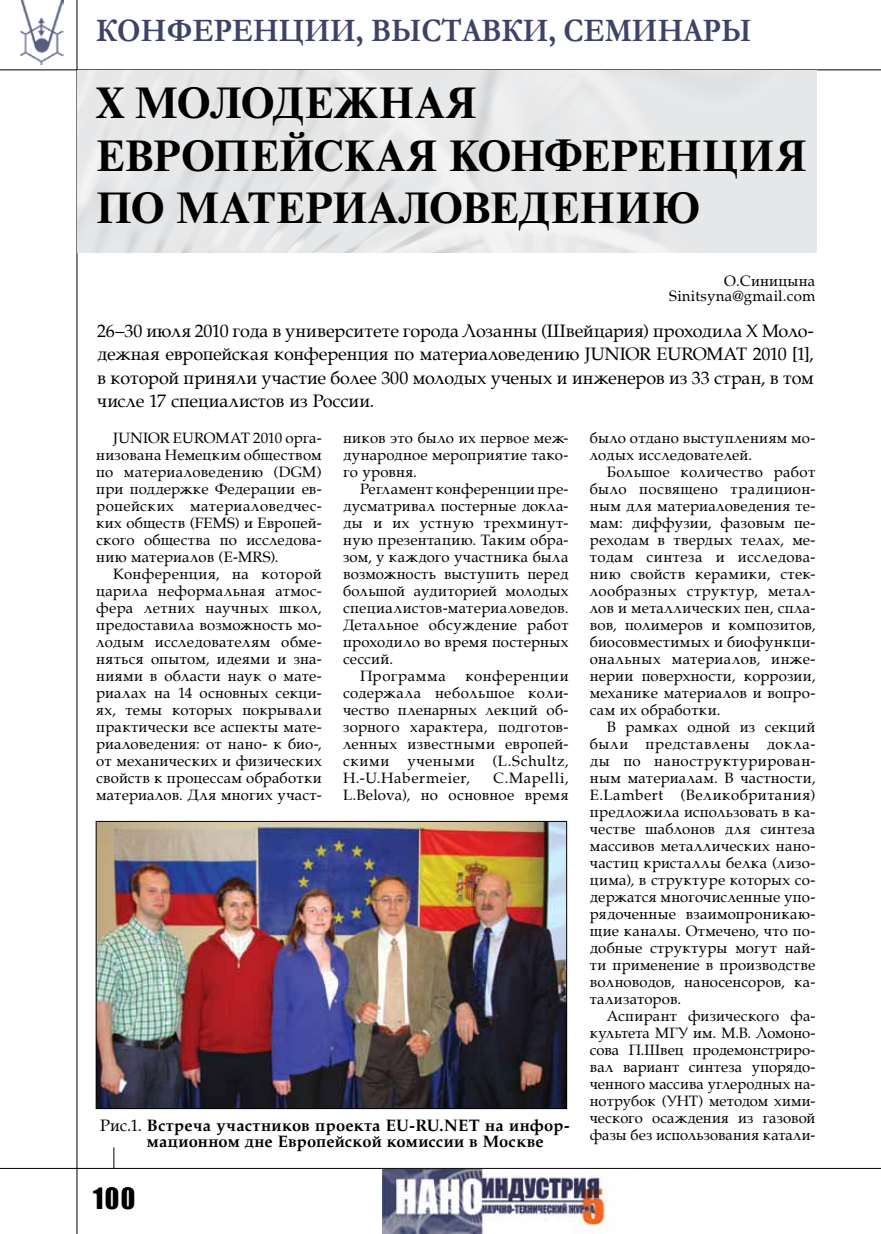
<style>
.page{position:relative;width:881px;height:1234px;background:#fff}
.page>*{position:absolute;margin:0;border:0;box-sizing:border-box;transform-origin:0 0}
.t1{font:700 43.5px/52.2px "Newton C";color:#000}
.t2{font:700 33px "Garamond";color:#3d4367;scale:.9 1}
.t3{font:27px "Impact";color:#000}
.t4{font:18px/23.2px "AG Palatial";color:#000;text-align:justify}
.t5{font:700 16.5px/16.5px "AG Palatial";letter-spacing:.01em;color:#000}
.t6{font:15px/17px "AG Palatial";letter-spacing:.015em;color:#000;text-align:justify}
.t7{font:15px "AG Palatial";letter-spacing:.04em;color:#000}
.t8{font:15px "AG Palatial";letter-spacing:.045em;color:#000}
.s1{font-weight:400}
</style>
<div class="page">
<hr style="left:0;top:69px;width:880px;height:1px;background:#000">
<hr style="left:0;top:1167px;width:880px;height:1px;background:#000">
<hr style="left:77px;top:0;width:1px;height:1233px;background:#000">
<svg style="left:113px;top:1147px;width:1px;height:20px"></svg>
<img style="left:20px;top:0;width:44px;height:65px">
<img style="left:382px;top:1168px;width:255px;height:65px">
<img style="left:77px;top:70px;width:738px;height:183px">
<img style="left:98px;top:822px;width:467px;height:284px">
<div style="left:96px;top:820px;width:471px;height:288px;border:1px solid #000"></div>
<h2 class="t2" style="left:96px;top:8px;width:729px">Конференции, выставки, семинары</h2>
<h1 class="t1" style="left:96px;top:77px;width:712px">X Молодежная европейская конференция по материаловедению</h1>
<p class="t6" style="left:669px;top:273px;width:148px;line-height:15px;text-align:right">О.Синицына<br>Sinitsyna@gmail.com</p>
<p class="t4" style="left:97px;top:319px;width:718px">26–30 июля 2010 года в университете города Лозанны (Швейцария) проходила X Моло&shy;дежная европейская конференция по материаловедению JUNIOR EUROMAT 2010 [1], в которой приняли участие более 300 молодых ученых и инженеров из 33 стран, в том числе 17 специалистов из России.</p>
<p class="t6" style="left:96px;top:429px;width:227px;text-indent:17px">JUNIOR EUROMAT 2010 орга&shy;низована Немецким обществом по материаловедению (DGM) при поддержке Федерации ев&shy;ропейских материаловедчес&shy;ких обществ (FEMS) и Европей&shy;ского общества по исследова&shy;нию материалов (E-MRS).</p>
<p class="t6" style="left:96px;top:565px;width:227px;text-indent:17px">Конференция, на которой царила неформальная атмос&shy;фера летних научных школ, предоставила возможность мо&shy;лодым исследователям обме&shy;няться опытом, идеями и зна&shy;ниями в области наук о мате&shy;риалах на 14 основных секци&shy;ях, темы которых покрывали практически все аспекты мате&shy;риаловедения: от нано- к био-, от механических и физических свойств к процессам обработки материалов. Для многих участ-</p>
<p class="t6" style="left:343px;top:429px;width:227px">ников это было их первое меж&shy;дународное мероприятие тако&shy;го уровня.</p>
<p class="t6" style="left:360px;top:480px;width:210px">Регламент конференции пре-</p>
<p class="t6" style="left:343px;top:497px;width:227px">дусматривал постерные докла-</p>
<p class="t7" style="left:343px;top:513px;width:227px">ды и их устную трехминут-</p>
<p class="t6" style="left:343px;top:531px;width:227px">ную презентацию. Таким обра-</p>
<p class="t6" style="left:343px;top:548px;width:227px">зом, у каждого участника была</p>
<p class="t6" style="left:343px;top:565px;width:227px">возможность выступить перед</p>
<p class="t6" style="left:343px;top:582px;width:227px">большой аудиторией молодых</p>
<p class="t6" style="left:343px;top:599px;width:227px">специалистов-материаловедов.</p>
<p class="t6" style="left:343px;top:616px;width:227px">Детальное обсуждение работ</p>
<p class="t6" style="left:343px;top:633px;width:227px">проходило во время постерных</p>
<p class="t6" style="left:343px;top:650px;width:52px">сессий.</p>
<p class="t8" style="left:360px;top:667px;width:87px">Программа</p>
<p class="t6" style="left:343px;top:667px;width:227px;text-indent:122px">конференции содержала небольшое коли&shy;чество пленарных лекций об&shy;зорного характера, подготов&shy;ленных известными европей&shy;скими учеными (L.Schultz, H.-U.Habermeier,</p>
<p class="t6" style="left:343px;top:769px;width:227px;text-align:right">C.Mapelli,<br>L.Belova), но основное время</p>
<p class="t5" style="left:147px;top:1116px;width:424px;text-indent:-47px"><span class="s1">Рис.1.</span> Встреча участников проекта EU-RU.NET на инфор&shy;мационном дне Европейской комиссии в Москве</p>
<h3 class="t3" style="left:93px;top:1176px;width:43px">100</h3>
<p class="t6" style="left:589px;top:429px;width:227px">было отдано выступлениям мо&shy;лодых исследователей.</p>
<p class="t6" style="left:589px;top:463px;width:227px;text-indent:17px">Большое количество работ было посвящено традицион&shy;ным для материаловедения те&shy;мам: диффузии, фазовым пе&shy;реходам в твердых телах, ме&shy;тодам синтеза и исследова&shy;нию свойств керамики, стек&shy;лообразных структур, метал&shy;лов и металлических пен, спла&shy;вов, полимеров и композитов, биосовместимых и биофункци&shy;ональных материалов, инже&shy;нерии поверхности, коррозии, механике материалов и вопро&shy;сам их обработки.</p>
<p class="t6" style="left:589px;top:718px;width:227px;text-indent:17px">В рамках одной из секций были представлены докла&shy;ды по наноструктурирован&shy;ным материалам. В частности, E.Lambert (Великобритания) предложила использовать в ка&shy;честве шаблонов для синтеза массивов металлических нано&shy;частиц кристаллы белка (лизо&shy;цима), в структуре которых со&shy;держатся многочисленные упо&shy;рядоченные взаимопроникаю&shy;щие каналы. Отмечено, что по&shy;добные структуры могут най&shy;ти применение в производстве волноводов, наносенсоров, ка&shy;тализаторов.</p>
<p class="t6" style="left:589px;top:1007px;width:227px;text-indent:17px">Аспирант физического фа&shy;культета МГУ им. М.В. Ломоно&shy;сова П.Швец продемонстриро&shy;вал вариант синтеза упорядо&shy;ченного массива углеродных на&shy;нотрубок (УНТ) методом хими&shy;ческого осаждения из газовой фазы без использования катали-</p>
</div>
